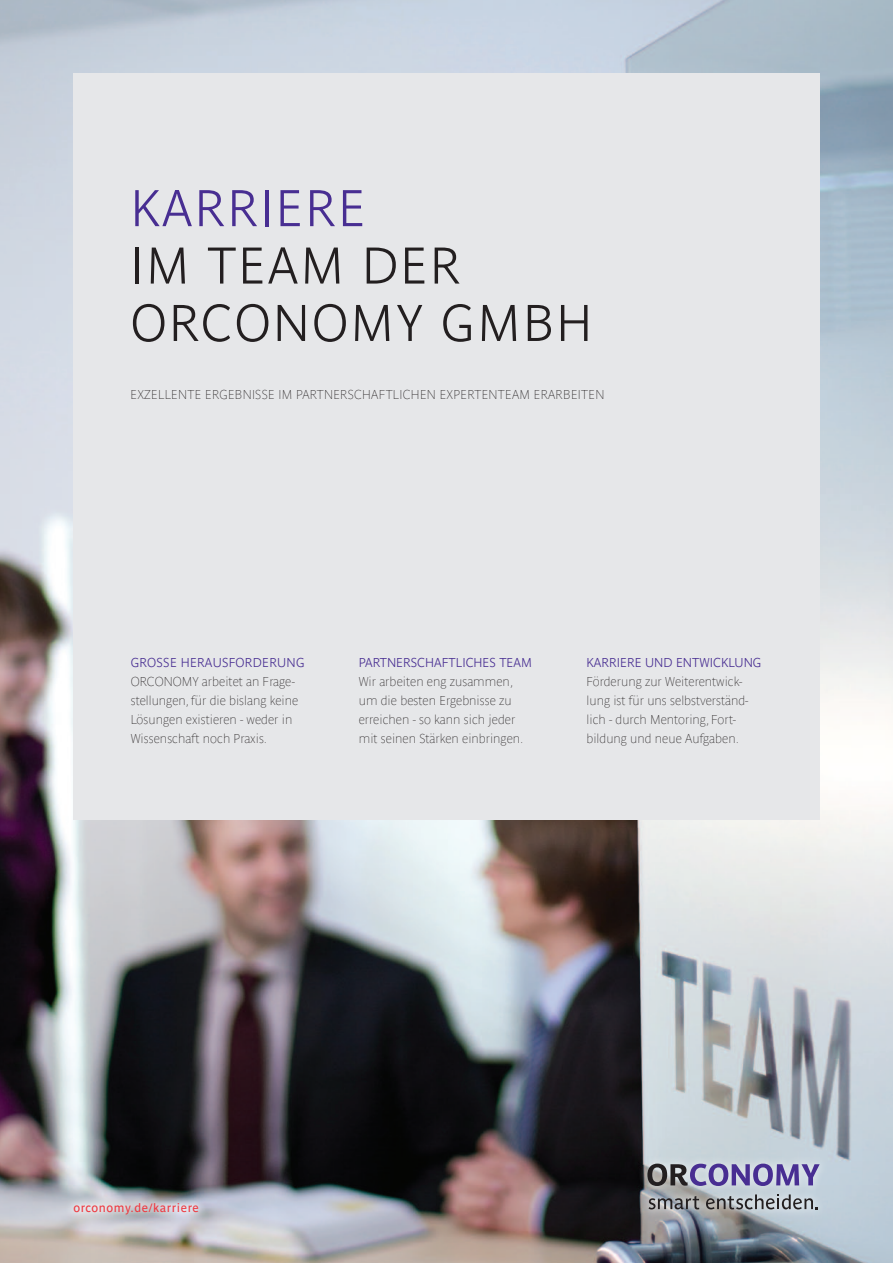
<style>
.page{position:relative;width:893px;height:1263px;background:#fff}
.page>*{position:absolute;margin:0;border:0;box-sizing:border-box;transform-origin:0 0}
.t1{font:700 51px/57.4px "Parisine Std Clair";letter-spacing:.04em;color:#231f20}
.t2{font:700 51px "Parisine Std Clair";letter-spacing:.04em;color:#482e92}
.t3{font:12.75px/19.2px "Parisine Std Clair";color:#231f20}
.t4{font:12.75px "Parisine Std Clair";letter-spacing:.02em;color:#231f20}
.t5{font:700 12.75px "Parisine Std Clair";color:#482e92}
.t6{font:700 12.75px "Parisine Std Clair";letter-spacing:.02em;color:#482e92}
.t7{font:12px "Parisine Std";letter-spacing:.05em;color:#ee3a41}
</style>
<div class="page">
<img style="left:0;top:0;width:893px;height:1263px">
<div style="left:73px;top:73px;width:747px;height:746px;background:#e6e7e9"></div>
<div style="left:64px;top:1193px;width:143px;height:30px;background:#fff;opacity:.8"></div>
<div style="left:638px;top:1154px;width:191px;height:65px;background:#fff;opacity:.5"></div>
<svg style="left:647px;top:1163px;width:173px;height:23px;background:#8c87ac"></svg>
<svg style="left:649px;top:1196px;width:50px;height:13px"></svg>
<svg style="left:706px;top:1194px;width:112px;height:15px;background:#999ea3"></svg>
<p class="t2" style="left:130px;top:179px;width:237px">KARRIERE</p>
<p class="t1" style="left:130px;top:237px;width:463px">IM TEAM DER<br>ORCONOMY GMBH</p>
<p class="t4" style="left:130px;top:387px;width:475px">EXZELLENTE ERGEBNISSE IM PARTNERSCHAFTLICHEN EXPERTENTEAM ERARBEITEN</p>
<p class="t6" style="left:131px;top:655px;width:175px">GROSSE HERAUSFORDERUNG</p>
<p class="t3" style="left:131px;top:672px;width:169px">ORCONOMY arbeitet an Frage&shy;stellungen, für die bislang keine<br>Lösungen existieren - weder in<br>Wissenschaft noch Praxis.</p>
<p class="t5" style="left:359px;top:655px;width:175px">PARTNERSCHAFTLICHES TEAM</p>
<p class="t3" style="left:359px;top:672px;width:156px">Wir arbeiten eng zusammen,</p>
<p class="t3" style="left:359px;top:691px;width:166px">um die besten Ergebnisse zu erreichen - so kann sich jeder mit seinen Stärken einbringen.</p>
<p class="t5" style="left:587px;top:655px;width:176px">KARRIERE UND ENTWICKLUNG</p>
<p class="t3" style="left:587px;top:672px;width:163px">Förderung zur Weiterentwick&shy;lung ist für uns selbstverständ&shy;lich - durch Mentoring, Fort-</p>
<p class="t3" style="left:587px;top:729px;width:154px">bildung und neue Aufgaben.</p>
<p class="t7" style="left:73px;top:1200px;width:127px">orconomy.de/karriere</p>
</div>
